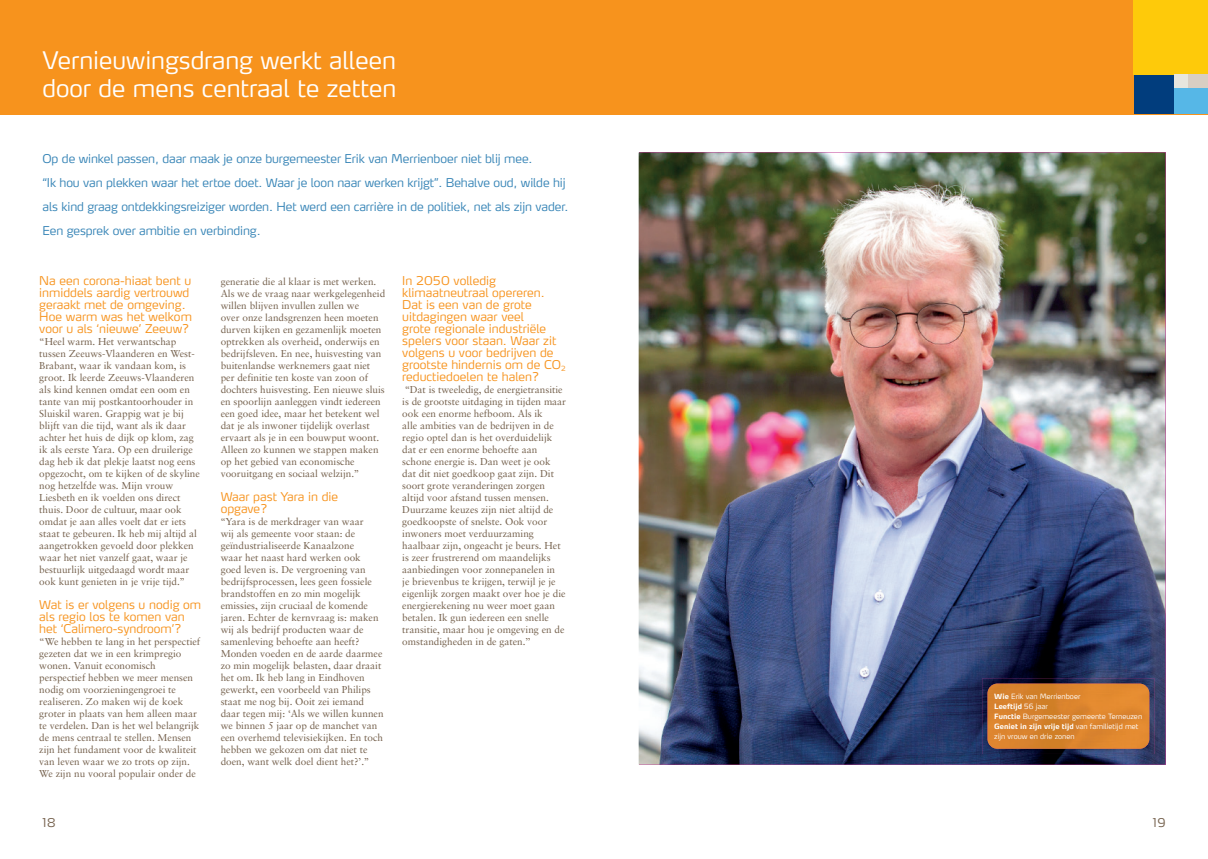
<style>
.page{position:relative;width:1208px;height:859px;background:#fff}
.page>*{position:absolute;margin:0;border:0;box-sizing:border-box;transform-origin:0 0}
.t1{font:300 24px/28.8px "Max LF";color:#fff}
.t2{font:300 12px/12px "Max LF";color:#f7931d}
.t3{font:300 12px/24px "Max LF";letter-spacing:-.01em;color:#3684b6}
.t4{font:300 12px "Max LF";color:#75614d}
.t5{font:10px/12px "Sabon";color:#75614d}
.t6{font:300 7.2px/10px "Max LF";color:#fff}
.s1{font-weight:700}
</style>
<div class="page">
<div style="left:0;top:0;width:1208px;height:114px;background:#f7931d"></div>
<div style="left:1133px;top:74px;width:41px;height:40px;background:#013d7d"></div>
<div style="left:1133px;top:0;width:75px;height:74px;background:#feca0a"></div>
<div style="left:1174px;top:87px;width:34px;height:27px;background:#56b7e7"></div>
<div style="left:1188px;top:74px;width:20px;height:13px;background:#d8cec3"></div>
<div style="left:1174px;top:74px;width:14px;height:13px;background:#e7e6de"></div>
<img style="left:638px;top:153px;width:527px;height:612px">
<img style="left:982px;top:678px;width:172px;height:76px">
<img style="left:987px;top:684px;width:162px;height:65px">
<h1 class="t1" style="left:43px;top:45px;width:355px">Vernieuwingsdrang werkt alleen door de mens centraal te zetten</h1>
<p class="t3" style="left:43px;top:147px;width:527px">Op de winkel passen, daar maak je onze burgemeester Erik van Merrienboer niet blij mee.<br>‘‘Ik hou van plekken waar het ertoe doet. Waar je loon naar werken krijgt’’. Behalve oud, wilde hij als kind graag ontdekkingsreiziger worden. Het werd een carrière in de politiek, net als zijn vader.<br>Een gesprek over ambitie en verbinding.</p>
<p class="t2" style="left:39px;top:274px;width:154px">Na een corona-hiaat bent u inmiddels aardig vertrouwd geraakt met de omgeving.<br>Hoe warm was het welkom voor u als ‘nieuwe’ Zeeuw?</p>
<p class="t5" style="left:39px;top:335px;width:162px">“Heel warm. Het verwantschap tussen Zeeuws-Vlaanderen en West-Brabant, waar ik vandaan kom, is groot. Ik leerde Zeeuws-Vlaanderen als kind kennen omdat een oom en tante van mij postkantoorhouder in Sluiskil waren. Grappig wat je bij blijft van die tijd, want als ik daar achter het huis de dijk op klom, zag ik als eerste Yara. Op een druilerige dag heb ik dat plekje laatst nog eens opgezocht, om te kijken of de skyline nog hetzelfde was. Mijn vrouw Liesbeth en ik voelden ons direct thuis. Door de cultuur, maar ook omdat je aan alles voelt dat er iets staat te gebeuren. Ik heb mij altijd al aangetrokken gevoeld door plekken waar het niet vanzelf gaat, waar je bestuurlijk uitgedaagd wordt maar ook kunt genieten in je vrije tijd.’’</p>
<p class="t2" style="left:39px;top:598px;width:163px">Wat is er volgens u nodig om als regio los te komen van het ‘Calimero-syndroom’?</p>
<p class="t5" style="left:39px;top:635px;width:162px">“We hebben te lang in het perspectief gezeten dat we in een krimpregio wonen. Vanuit economisch perspectief hebben we meer mensen nodig om voorzieningengroei te realiseren. Zo maken wij de koek groter in plaats van hem alleen maar te verdelen. Dan is het wel belangrijk de mens centraal te stellen. Mensen zijn het fundament voor de kwaliteit van leven waar we zo trots op zijn.<br>We zijn nu vooral populair onder de</p>
<p class="t5" style="left:221px;top:275px;width:166px">generatie die al klaar is met werken.<br>Als we de vraag naar werkgelegenheid willen blijven invullen zullen we<br>over onze landsgrenzen heen moeten durven kijken en gezamenlijk moeten optrekken als overheid, onderwijs en bedrijfsleven. En nee, huisvesting van buitenlandse werknemers gaat niet per definitie ten koste van zoon of dochters huisvesting. Een nieuwe sluis en spoorlijn aanleggen vindt iedereen een goed idee, maar het betekent wel dat je als inwoner tijdelijk overlast ervaart als je in een bouwput woont.<br>Alleen zo kunnen we stappen maken op het gebied van economische vooruitgang en sociaal welzijn.’’</p>
<p class="t2" style="left:221px;top:490px;width:119px">Waar past Yara in die opgave?</p>
<p class="t5" style="left:221px;top:515px;width:164px">‘‘Yara is de merkdrager van waar<br>wij als gemeente voor staan: de geïndustrialiseerde Kanaalzone<br>waar het naast hard werken ook goed leven is. De vergroening van bedrijfsprocessen, lees geen fossiele brandstoffen en zo min mogelijk emissies, zijn cruciaal de komende jaren. Echter de kernvraag is: maken wij als bedrijf producten waar de samenleving behoefte aan heeft?<br>Monden voeden en de aarde daarmee zo min mogelijk belasten, daar draait het om. Ik heb lang in Eindhoven gewerkt, een voorbeeld van Philips staat me nog bij. Ooit zei iemand daar tegen mij: ‘Als we willen kunnen we binnen 5 jaar op de manchet van een overhemd televisiekijken. En toch hebben we gekozen om dat niet te doen, want welk doel dient het?’.’’</p>
<p class="t2" style="left:402px;top:274px;width:165px">In 2050 volledig klimaatneutraal opereren.<br>Dat is een van de grote uitdagingen waar veel<br>grote regionale industriële spelers voor staan. Waar zit volgens u voor bedrijven de grootste hindernis om de CO<sub>2 </sub>reductiedoelen te halen?</p>
<p class="t5" style="left:402px;top:383px;width:165px">‘‘Dat is tweeledig, de energietransitie is de grootste uitdaging in tijden maar ook een enorme hefboom. Als ik<br>alle ambities van de bedrijven in de regio optel dan is het overduidelijk dat er een enorme behoefte aan schone energie is. Dan weet je ook dat dit niet goedkoop gaat zijn. Dit soort grote veranderingen zorgen altijd voor afstand tussen mensen.<br>Duurzame keuzes zijn niet altijd de goedkoopste of snelste. Ook voor inwoners moet verduurzaming haalbaar zijn, ongeacht je beurs. Het is zeer frustrerend om maandelijks aanbiedingen voor zonnepanelen in<br>je brievenbus te krijgen, terwijl je je eigenlijk zorgen maakt over hoe je die energierekening nu weer moet gaan betalen. Ik gun iedereen een snelle transitie, maar hou je omgeving en de omstandigheden in de gaten.’’</p>
<p class="t6" style="left:994px;top:691px;width:149px"><span class="s1">Wie</span> Erik van Merrienboer<br><span class="s1">Leeftijd</span> 56 jaar<br><span class="s1">Functie</span> Burgemeester gemeente Terneuzen<br><span class="s1">Geniet in zijn vrije tijd</span> van familietijd met zijn vrouw en drie zonen</p>
<p class="t4" style="left:43px;top:815px;width:15px">18</p>
<p class="t4" style="left:1152px;top:815px;width:14px">19</p>
</div>
